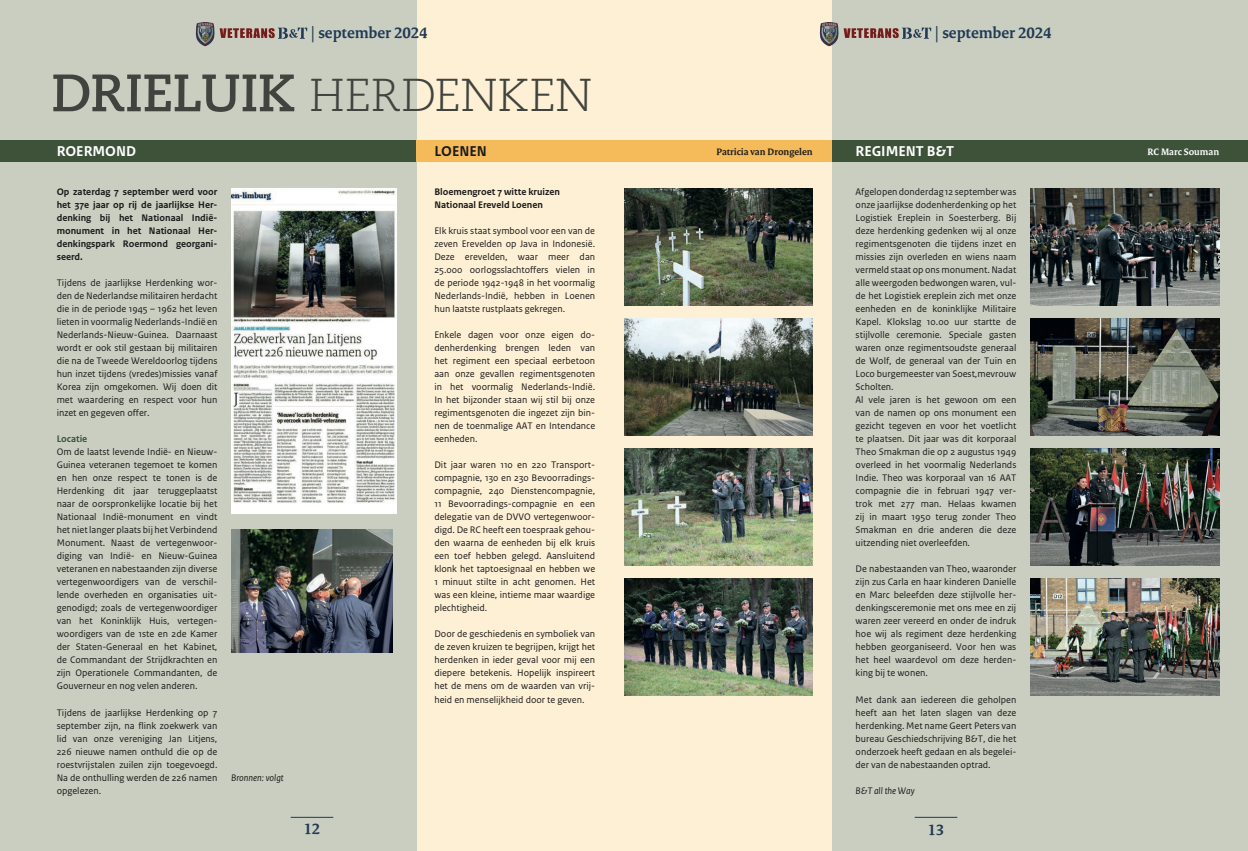
<style>
.page{position:relative;width:1248px;height:851px;background:#fff}
.page>*{position:absolute;margin:0;border:0;box-sizing:border-box;transform-origin:0 0}
.t1{font:300 46px "Caecilia LT Std";letter-spacing:-.005em;color:#41433e}
.t2{font:700 16.2px "Rijksoverheid Serif";letter-spacing:-.005em;color:#223a54}
.t3{font:700 16px "Rijksoverheid Serif";color:#223a54}
.t4{font:700 15px "Rijksoverheid Sans Text";color:#fff}
.t5{font:700 15px "Rijksoverheid Sans Text";color:#1a1a1a}
.t6{font:10px/13px "Rijksoverheid Sans Text";color:#1a1a1a;text-align:justify}
.t7{font:700 10px/13px "Rijksoverheid Sans Text";color:#1a1a1a;text-align:justify}
.t8{font:italic 10px "Rijksoverheid Sans Text";color:#1a1a1a}
.t9{font:700 10px "Rijksoverheid Serif";color:#1a1a1a}
.t10{font:700 10px "Rijksoverheid Serif";color:#fff}
.t11{font:700 10px "Rijksoverheid Sans Text";color:#3e523a}
.s1{font-weight:700;font-size:52.5px}
</style>
<div class="page">
<div style="left:832px;top:0;width:415px;height:850px;background:#c9cec1"></div>
<div style="left:416px;top:0;width:415px;height:850px;background:#fef0d5"></div>
<div style="left:0;top:0;width:416px;height:850px;background:#c9cec1"></div>
<div style="left:0;top:140px;width:416px;height:22px;background:#3e523a"></div>
<img style="left:231px;top:189px;width:165px;height:324px">
<img style="left:231px;top:529px;width:161px;height:123px">
<div style="left:416px;top:140px;width:415px;height:22px;background:#f5bb5b"></div>
<div style="left:832px;top:140px;width:415px;height:22px;background:#3e523a"></div>
<img style="left:1030px;top:189px;width:188px;height:117px">
<img style="left:1030px;top:318px;width:188px;height:117px">
<img style="left:1030px;top:449px;width:188px;height:117px">
<img style="left:1030px;top:578px;width:188px;height:117px">
<img style="left:624px;top:189px;width:188px;height:117px">
<img style="left:624px;top:318px;width:188px;height:117px">
<img style="left:624px;top:449px;width:188px;height:117px">
<img style="left:624px;top:578px;width:188px;height:117px">
<svg style="left:196px;top:22px;width:111px;height:24px"></svg>
<svg style="left:819px;top:22px;width:112px;height:24px"></svg>
<hr style="left:291px;top:816px;width:42px;height:1px;background:#223a54">
<hr style="left:914px;top:816px;width:43px;height:1px;background:#223a54">
<h2 class="t2" style="left:310px;top:23px;width:119px">| september ()(4</h2>
<h2 class="t2" style="left:934px;top:23px;width:119px">| september ()(4</h2>
<h1 class="t1" style="left:51px;top:69px;width:542px"><span class="s1">DRIELUIK</span> HERDENKEN</h1>
<h3 class="t4" style="left:57px;top:143px;width:81px">ROERMOND</h3>
<p class="t7" style="left:57px;top:185px;width:162px">Op zaterdag 7 september werd voor het 37e jaar op rij de jaarlijkse Her&shy;denking bij het Nationaal Indië&shy;monument in het Nationaal Her&shy;denkingspark Roermond georgani&shy;seerd.</p>
<p class="t6" style="left:57px;top:276px;width:162px">Tijdens de jaarlijkse Herdenking wor&shy;den de Nederlandse militairen herdacht die in de periode 1945 – 1962 het leven lieten in voormalig Nederlands-Indië en Nederlands-Nieuw-Guinea. Daarnaast wordt er ook stil gestaan bij militairen die na de Tweede Wereldoorlog tijdens hun inzet tijdens (vredes)missies vanaf Korea zijn omgekomen. Wij doen dit met waardering en respect voor hun inzet en gegeven offer.</p>
<p class="t11" style="left:57px;top:433px;width:32px">Locatie</p>
<p class="t6" style="left:57px;top:445px;width:162px">Om de laatst levende Indië- en Nieuw-Guinea veteranen tegemoet te komen en hen onze respect te tonen is de Herdenking dit jaar teruggeplaatst naar de oorspronkelijke locatie bij het Nationaal Indië-monument en vindt het niet langer plaats bij het Verbindend Monument. Naast de vertegenwoor&shy;diging van Indië- en Nieuw-Guinea veteranen en nabestaanden zijn diverse vertegenwoordigers van de verschil&shy;lende overheden en organisaties uit&shy;genodigd; zoals de vertegenwoordiger van het Koninklijk Huis, vertegen&shy;woordigers van de 1ste en 2de Kamer der Staten-Generaal en het Kabinet, de Commandant der Strijdkrachten en zijn Operationele Commandanten, de Gouverneur en nog velen anderen.</p>
<p class="t6" style="left:57px;top:705px;width:162px">Tijdens de jaarlijkse Herdenking op 7 september zijn, na flink zoekwerk van lid van onze vereniging Jan Litjens, 226 nieuwe namen onthuld die op de roestvrijstalen zuilen zijn toegevoegd.<br>Na de onthulling werden de 226 namen opgelezen.</p>
<h3 class="t5" style="left:434px;top:143px;width:54px">LOENEN</h3>
<p class="t7" style="left:434px;top:185px;width:127px">Bloemengroet 7 witte kruizen<br>Nationaal Ereveld Loenen</p>
<p class="t6" style="left:434px;top:224px;width:162px">Elk kruis staat symbool voor een van de zeven Erevelden op Java in Indonesië.<br>Deze erevelden, waar meer dan 25.000 oorlogsslachtoffers vielen in de periode 1942-1948 in het voormalig Nederlands-Indië, hebben in Loenen hun laatste rustplaats gekregen.</p>
<p class="t6" style="left:434px;top:328px;width:162px">Enkele dagen voor onze eigen do&shy;denherdenking brengen leden van het regiment een speciaal eerbetoon aan onze gevallen regimentsgenoten in het voormalig Nederlands-Indië.<br>In het bijzonder staan wij stil bij onze regimentsgenoten die ingezet zijn bin&shy;nen de toenmalige AAT en Intendance eenheden.</p>
<p class="t6" style="left:434px;top:458px;width:162px">Dit jaar waren 110 en 220 Transport&shy;compagnie, 130 en 230 Bevoorradings&shy;compagnie, 240 Dienstencompagnie, 11 Bevoorradings-compagnie en een delegatie van de DVVO vertegenwoor&shy;digd. De RC heeft een toespraak gehou&shy;den waarna de eenheden bij elk kruis een toef hebben gelegd. Aansluitend klonk het taptoesignaal en hebben we 1 minuut stilte in acht genomen. Het was een kleine, intieme maar waardige plechtigheid.</p>
<p class="t6" style="left:434px;top:627px;width:162px">Door de geschiedenis en symboliek van de zeven kruizen te begrijpen, krijgt het herdenken in ieder geval voor mij een diepere betekenis. Hopelijk inspireert het de mens om de waarden van vrij&shy;heid en menselijkheid door te geven.</p>
<p class="t8" style="left:231px;top:771px;width:54px">Bronnen: volgt</p>
<h3 class="t4" style="left:855px;top:143px;width:100px">REGIMENT B&amp;T</h3>
<p class="t6" style="left:855px;top:185px;width:162px;text-align:left">Afgelopen donderdag 12 september was onze jaarlijkse dodenherdenking op het Logistiek Ereplein in Soesterberg. Bij deze herdenking gedenken wij al onze regimentsgenoten die tijdens inzet en missies zijn overleden en wiens naam vermeld staat op ons monument. Nadat alle weergoden bedwongen waren, vul&shy;de het Logistiek ereplein zich met onze eenheden en de koninklijke Militaire Kapel. Klokslag 10.00 uur startte de stijlvolle ceremonie. Speciale gasten waren onze regimentsoudste generaal de Wolf, de generaal van der Tuin en Loco burgemeester van Soest,mevrouw Scholten.<br>Al vele jaren is het gewoon om een van de namen op ons monument een gezicht tegeven en voor het voetlicht te plaatsen. Dit jaar was dit korporaal Theo Smakman die op 2 augustus 1949 overleed in het voormalig Nederlands Indie. Theo was korporaal van 16 AAT compagnie die in februari 1947 ver&shy;trok met 277 man. Helaas kwamen zij in maart 1950 terug zonder Theo Smakman en drie anderen die deze uitzending niet overleefden.</p>
<p class="t6" style="left:855px;top:562px;width:162px">De nabestaanden van Theo, waaronder zijn zus Carla en haar kinderen Danielle en Marc beleefden deze stijlvolle her&shy;denkingsceremonie met ons mee en zij waren zeer vereerd en onder de indruk hoe wij als regiment deze herdenking hebben georganiseerd. Voor hen was het heel waardevol om deze herden&shy;king bij te wonen.</p>
<p class="t6" style="left:855px;top:692px;width:162px">Met dank aan iedereen die geholpen heeft aan het laten slagen van deze herdenking. Met name Geert Peters van bureau Geschiedschrijving B&amp;T, die het onderzoek heeft gedaan en als begelei&shy;der van de nabestaanden optrad.</p>
<p class="t8" style="left:855px;top:784px;width:60px">B&amp;T all the Way</p>
<p class="t9" style="left:716px;top:146px;width:98px">Patricia van Drongelen</p>
<p class="t10" style="left:1147px;top:146px;width:73px">RC Marc Souman</p>
<h3 class="t3" style="left:304px;top:819px;width:18px">1(</h3>
<h3 class="t3" style="left:927px;top:819px;width:18px">1+</h3>
</div>
